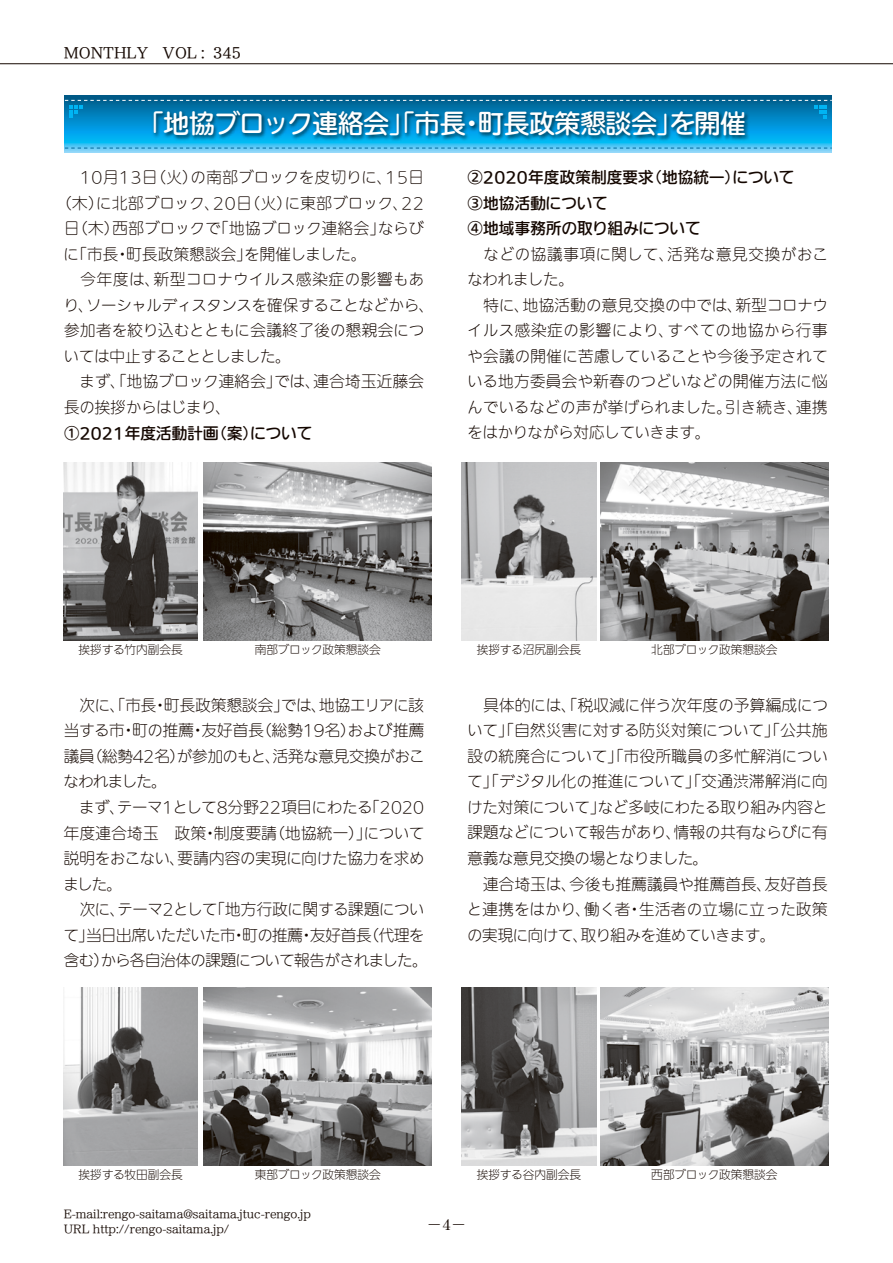
<style>
.page{position:relative;width:893px;height:1263px;background:#fff}
.page>*{position:absolute;margin:0;border:0;box-sizing:border-box;transform-origin:0 0}
.t1{font:500 25.5px "Iwa UDR Go Pro";color:#fff}
.t2{font:15.75px "MS Mincho";color:#140700}
.t3{font:300 15.45px/25.5px "Iwa UDR Go Pro";letter-spacing:.005em;color:#140700}
.t4{font:300 15.45px/25.5px "Iwa UDR Go Pro";letter-spacing:-.02em;color:#140700}
.t5{font:300 15.45px/25.5px "Iwa UDR Go Pro";letter-spacing:-.015em;color:#140700}
.t6{font:500 15.45px/25.5px "Iwa UDR Go Pro";letter-spacing:.02em;color:#140700}
.t7{font:300 15.45px/25.5px "Iwa UDR Go Pro";letter-spacing:-.03em;color:#140700}
.t8{font:300 15.45px/25.5px "Iwa UDR Go Pro";letter-spacing:-.035em;color:#140700}
.t9{font:300 15.45px "Iwa UDR Go Pro";letter-spacing:.045em;color:#140700}
.t10{font:300 15.45px "Iwa UDR Go Pro";letter-spacing:.035em;color:#140700}
.t11{font:300 15.45px "Iwa UDR Go Pro";letter-spacing:.025em;color:#140700}
.t12{font:300 15.45px "Iwa UDR Go Pro";letter-spacing:.04em;color:#140700}
.t13{font:300 15.45px "Iwa UDR Go Pro";letter-spacing:-.04em;color:#140700}
.t14{font:300 15.45px/25.5px "Iwa UDR Go Pro";letter-spacing:-.045em;color:#140700}
.t15{font:300 15.45px "Iwa UDR Go Pro";letter-spacing:.03em;color:#140700}
.t16{font:13.8px "Iwa UD Min Pro Db";color:#140700}
.t17{font:300 11.7px "Iwa UD Go Dsp Pro";color:#140700}
.t18{font:500 10.65px/14.9px "Iwa UD Min Pro";color:#140700}
.s1{font-family:"Century"}
</style>
<div class="page">
<hr style="left:0;top:63px;width:893px;height:1px;background:#140700">
<svg style="left:65px;top:95px;width:767px;height:58px;background:#2899cc"></svg>
<svg style="left:65px;top:148px;width:767px;height:1px"></svg>
<img style="left:147px;top:118px;width:606px;height:31px">
<svg style="left:65px;top:100px;width:767px;height:18px;background:#0672a4"></svg>
<img style="left:64px;top:462px;width:134px;height:178px">
<img style="left:204px;top:462px;width:228px;height:178px">
<img style="left:462px;top:462px;width:134px;height:178px">
<img style="left:600px;top:462px;width:228px;height:178px">
<img style="left:64px;top:987px;width:134px;height:178px">
<img style="left:204px;top:987px;width:228px;height:178px">
<img style="left:462px;top:987px;width:134px;height:178px">
<img style="left:600px;top:987px;width:228px;height:178px">
<p class="t16" style="left:64px;top:42px;width:143px">MONTHLY　VOL :</p>
<p class="t16" style="left:213px;top:42px;width:29px">345</p>
<h1 class="t1" style="left:138px;top:105px;width:329px">「地協ブロック連絡会」「市長</h1>
<h1 class="t1" style="left:669px;top:105px;width:78px">を開催</h1>
<h1 class="t1" style="left:478px;top:105px;width:206px">町長政策懇談会」</h1>
<h1 class="t1" style="left:459px;top:105px;width:27px">・</h1>
<p class="t3" style="left:191px;top:165px;width:203px">の南部ブロックを皮切りに、</p>
<p class="t3" style="left:64px;top:165px;width:136px">　10月13 （日火）</p>
<p class="t3" style="left:385px;top:165px;width:40px">15日</p>
<p class="t3" style="left:96px;top:191px;width:126px">に北部ブロック、</p>
<p class="t3" style="left:285px;top:191px;width:126px">に東部ブロック、</p>
<p class="t3" style="left:56px;top:191px;width:49px">（木）</p>
<p class="t3" style="left:213px;top:191px;width:80px">20 （日火）</p>
<p class="t3" style="left:402px;top:191px;width:24px">22</p>
<p class="t3" style="left:113px;top:216px;width:109px">西部ブロックで</p>
<p class="t3" style="left:213px;top:216px;width:174px">「地協ブロック連絡会」</p>
<p class="t3" style="left:378px;top:216px;width:48px">ならび</p>
<p class="t3" style="left:64px;top:216px;width:57px">（日木）</p>
<p class="t3" style="left:127px;top:242px;width:127px">町長政策懇談会」</p>
<p class="t5" style="left:244px;top:242px;width:124px">を開催しました。</p>
<p class="t3" style="left:64px;top:242px;width:56px">「に市長</p>
<p class="t3" style="left:115px;top:242px;width:17px">・</p>
<p class="t10" style="left:154px;top:269px;width:272px">新型コロナウイルス感染症の影響もあ</p>
<p class="t4" style="left:86px;top:267px;width:350px;text-indent:-22px">　今年度は、<br>ソーシャルディスタンスを確保することなどから、</p>
<p class="t3" style="left:63px;top:293px;width:32px">り、</p>
<p class="t3" style="left:64px;top:319px;width:362px">参加者を絞り込むとともに会議終了後の懇親会につ</p>
<p class="t5" style="left:64px;top:344px;width:229px">いては中止することとしました。</p>
<p class="t15" style="left:313px;top:371px;width:112px">連合埼玉近藤会</p>
<p class="t3" style="left:64px;top:370px;width:219px">　まず、「地協ブロック連絡会」長の挨拶からはじまり、</p>
<p class="t6" style="left:251px;top:420px;width:63px">について</p>
<p class="t3" style="left:274px;top:370px;width:48px">では、</p>
<p class="t6" style="left:64px;top:420px;width:156px">①2021年度活動計画</p>
<p class="t6" style="left:211px;top:420px;width:48px">（案）</p>
<p class="t6" style="left:468px;top:165px;width:234px">②2020年度政策制度要求<br>③地協活動について<br>④地域事務所の取り組みについて</p>
<p class="t9" style="left:668px;top:243px;width:162px">活発な意見交換がおこ</p>
<p class="t6" style="left:646px;top:165px;width:96px">（地協統一）</p>
<p class="t6" style="left:733px;top:165px;width:63px">について</p>
<p class="t3" style="left:467px;top:242px;width:209px">　などの協議事項に関して、なわれました。</p>
<p class="t3" style="left:736px;top:293px;width:94px">新型コロナウ</p>
<p class="t11" style="left:523px;top:294px;width:222px">地協活動の意見交換の中では、</p>
<p class="t3" style="left:468px;top:293px;width:64px">　特に、</p>
<p class="t12" style="left:467px;top:320px;width:209px">イルス感染症の影響により、</p>
<p class="t3" style="left:467px;top:344px;width:362px">や会議の開催に苦慮していることや今後予定されて</p>
<p class="t3" style="left:467px;top:370px;width:362px">いる地方委員会や新春のつどいなどの開催方法に悩</p>
<p class="t3" style="left:796px;top:395px;width:33px">連携</p>
<p class="t9" style="left:667px;top:320px;width:162px">すべての地協から行事</p>
<p class="t3" style="left:467px;top:395px;width:266px">んでいるなどの声が挙げられました。をはかりながら対応していきます。</p>
<p class="t3" style="left:725px;top:395px;width:80px">引き続き、</p>
<p class="t17" style="left:79px;top:642px;width:106px">挨拶する竹内副会長</p>
<p class="t17" style="left:255px;top:642px;width:128px">南部ブロック政策懇談会</p>
<p class="t3" style="left:64px;top:693px;width:94px">　次に、「市長</p>
<p class="t3" style="left:164px;top:693px;width:126px">町長政策懇談会」</p>
<p class="t7" style="left:319px;top:693px;width:106px">地協エリアに該</p>
<p class="t3" style="left:281px;top:693px;width:47px">では、</p>
<p class="t3" style="left:153px;top:693px;width:17px">・</p>
<p class="t3" style="left:348px;top:718px;width:78px">および推薦</p>
<p class="t3" style="left:132px;top:718px;width:63px">町の推薦</p>
<p class="t3" style="left:202px;top:718px;width:64px">友好首長</p>
<p class="t3" style="left:256px;top:718px;width:101px">（総勢19名）</p>
<p class="t3" style="left:64px;top:718px;width:62px">当する市</p>
<p class="t3" style="left:121px;top:718px;width:17px">・</p>
<p class="t3" style="left:190px;top:718px;width:17px">・</p>
<p class="t4" style="left:177px;top:744px;width:249px">が参加のもと活発な意見交換がおこ</p>
<p class="t14" style="left:64px;top:744px;width:105px">議員<br>なわれました。</p>
<p class="t3" style="left:87px;top:744px;width:100px">（総勢42名）</p>
<p class="t3" style="left:266px;top:744px;width:17px">、</p>
<p class="t3" style="left:64px;top:795px;width:63px">　まず、</p>
<p class="t4" style="left:117px;top:795px;width:257px">テーマ1として8分野22項目にわたる</p>
<p class="t3" style="left:364px;top:795px;width:61px">」2020</p>
<p class="t3" style="left:178px;top:821px;width:248px;text-indent:-114px">年度連合埼玉　政策<br>要請内容の実現に向けた協力を求め</p>
<p class="t3" style="left:214px;top:821px;width:64px">制度要請</p>
<p class="t3" style="left:269px;top:821px;width:104px">（地協統一）」</p>
<p class="t3" style="left:364px;top:821px;width:62px">について</p>
<p class="t3" style="left:202px;top:821px;width:17px">・</p>
<p class="t7" style="left:63px;top:846px;width:123px">説明をおこない、ました。</p>
<p class="t3" style="left:64px;top:897px;width:63px">　次に、</p>
<p class="t5" style="left:210px;top:897px;width:216px">「地方行政に関する課題につい</p>
<p class="t7" style="left:117px;top:897px;width:101px">テーマ2として</p>
<p class="t3" style="left:242px;top:923px;width:62px">町の推薦</p>
<p class="t3" style="left:310px;top:923px;width:63px">友好首長</p>
<p class="t13" style="left:86px;top:924px;width:151px">当日出席いただいた市</p>
<p class="t3" style="left:363px;top:923px;width:62px">（代理を</p>
<p class="t8" style="left:64px;top:923px;width:366px">て」<br>含むから各自治体の課題について報告がされました。</p>
<p class="t3" style="left:231px;top:923px;width:17px">・</p>
<p class="t3" style="left:299px;top:923px;width:17px">・</p>
<p class="t3" style="left:94px;top:948px;width:17px">）</p>
<p class="t17" style="left:477px;top:642px;width:106px">挨拶する沼尻副会長</p>
<p class="t17" style="left:651px;top:642px;width:128px">北部ブロック政策懇談会</p>
<p class="t3" style="left:467px;top:693px;width:362px;text-align:right">　具体的には、「税収減に伴う次年度の予算編成について」「自然災害に対する防災対策について」「公共施設の統廃合について」「市役所職員の多忙解消について」「デジタル化の推進について」「交通渋滞解消に向など多岐にわたる取り組み内容と</p>
<p class="t3" style="left:467px;top:795px;width:140px">けた対策について」</p>
<p class="t3" style="left:674px;top:820px;width:155px">情報の共有ならびに有</p>
<p class="t5" style="left:467px;top:820px;width:242px">課題などについて報告があり、<br>意義な意見交換の場となりました。</p>
<p class="t3" style="left:569px;top:871px;width:204px">今後も推薦議員や推薦首長、</p>
<p class="t3" style="left:765px;top:871px;width:64px">友好首長</p>
<p class="t3" style="left:467px;top:871px;width:111px">　連合埼玉は、</p>
<p class="t4" style="left:581px;top:897px;width:196px;text-indent:-114px">と連携をはかり、<br>取り組みを進めていきます。</p>
<p class="t3" style="left:584px;top:897px;width:48px">働く者</p>
<p class="t3" style="left:639px;top:897px;width:190px">生活者の立場に立った政策</p>
<p class="t3" style="left:627px;top:897px;width:17px">・</p>
<p class="t4" style="left:467px;top:923px;width:123px">の実現に向けて、</p>
<p class="t17" style="left:79px;top:1166px;width:106px">挨拶する牧田副会長</p>
<p class="t17" style="left:255px;top:1166px;width:128px">東部ブロック政策懇談会</p>
<p class="t17" style="left:477px;top:1166px;width:106px">挨拶する谷内副会長</p>
<p class="t17" style="left:651px;top:1166px;width:128px">西部ブロック政策懇談会</p>
<p class="t18" style="left:64px;top:1207px;width:249px">E-mail:rengo-saitama@saitama.jtuc-rengo j p.<br>URL http://rengo-saitama j p. /</p>
<p class="t2" style="left:426px;top:1216px;width:42px">－<span class="s1">4</span>－</p>
</div>
